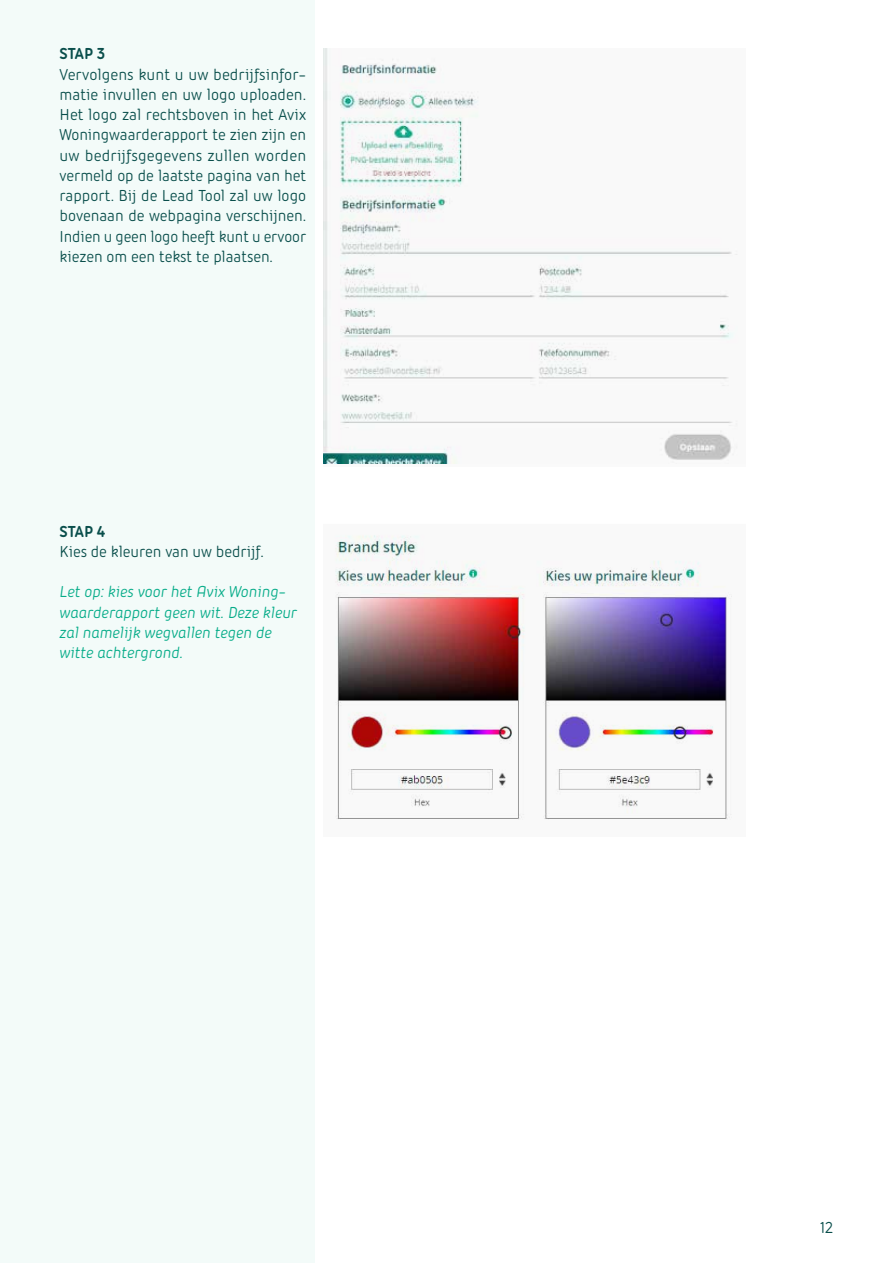
<style>
.page{position:relative;width:893px;height:1263px;background:#fff}
.page>*{position:absolute;margin:0;border:0;box-sizing:border-box;transform-origin:0 0}
.t1{font:17.25px/20.2px "Iconic";color:#094e4b;text-align:justify}
.t2{font:italic 17.25px/20.2px "Iconic";color:#06ac89}
.t3{font:700 17.25px "Iconic";color:#094e4b}
</style>
<div class="page">
<div style="left:0;top:0;width:315px;height:1263px;background:#f3fbf9"></div>
<svg style="left:323px;top:48px;width:415px;height:416px"></svg>
<img style="left:335px;top:535px;width:397px;height:285px">
<p class="t3" style="left:60px;top:42px;width:47px">STAP 3</p>
<p class="t1" style="left:60px;top:63px;width:248px">Vervolgens kunt u uw bedrijfsinfor&shy;matie invullen en uw logo uploaden.<br>Het logo zal rechtsboven in het Avix Woningwaarderapport te zien zijn en uw bedrijfsgegevens zullen worden vermeld op de laatste pagina van het rapport. Bij de Lead Tool zal uw logo bovenaan de webpagina verschijnen.<br>Indien u geen logo heeft kunt u ervoor kiezen om een tekst te plaatsen.</p>
<p class="t3" style="left:60px;top:519px;width:47px">STAP 4</p>
<p class="t1" style="left:60px;top:540px;width:206px">Kies de kleuren van uw bedrijf.</p>
<p class="t2" style="left:60px;top:581px;width:239px">Let op: kies voor het Avix Woning&shy;waarderapport geen wit. Deze kleur zal namelijk wegvallen tegen de witte achtergrond.</p>
<p class="t1" style="left:820px;top:1216px;width:14px">12</p>
</div>
